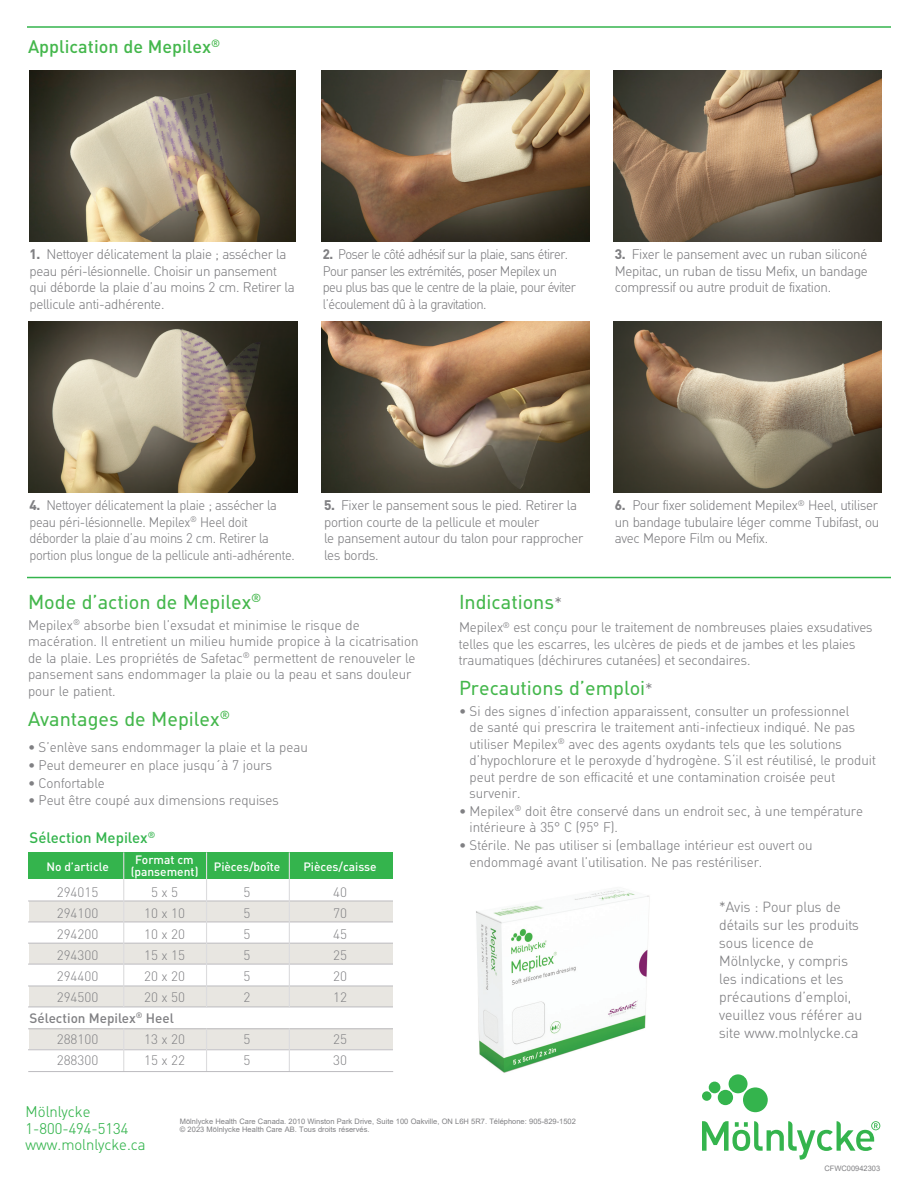
<style>
.page{position:relative;width:918px;height:1188px;background:#fff}
.page>*{position:absolute;margin:0;border:0;box-sizing:border-box;transform-origin:0 0}
.Rubrik_till_sid_2{font:19.5px "MHC Din";color:#44b74c}
.Copy{font:19.5px "MHC Din";color:#44b74c}
.Rubrik_till_sid_2-2{font:500 18px "DIN";color:#44b74c}
.Copy-2{font:300 15px "MHC Din";color:#34b44d}
.t1{font:500 15px "DIN";color:#34b44d}
.Rubrik_till_sid_2-3{font:300 14.25px/18px "MHC Din";color:#808083}
.Rubrik_till_sid_2-4{font:300 13.5px/16.5px "MHC Din";letter-spacing:-.01em;color:#808083}
.Copy-3{font:300 13.5px/16.5px "MHC Din";color:#808083}
.Rubrik_till_sid_2-5{font:300 13.5px/16.5px "MHC Din";letter-spacing:-.01em;color:#808083;scale:.96 1}
.Rubrik_till_sid_2-6{font:300 13.5px/16.5px "MHC Din";letter-spacing:-.04em;color:#808083}
.t2{font:300 13.5px "DIN";color:#808083}
.t3{font:500 13.5px "DIN";color:#808083}
.t4{font:500 12px "DIN";color:#fff}
.Copy-4{font:7.5px/8.9px "Arial";color:#808083}
.s1{font-weight:700}
.s2{font-weight:300;font-size:16.5px;color:#808083}
</style>
<div class="page">
<svg style="left:702px;top:1074px;width:178px;height:86px"></svg>
<hr style="left:27px;top:26px;width:864px;height:2px;background:#34b44d">
<img style="left:29px;top:70px;width:267px;height:171px">
<img style="left:321px;top:70px;width:268px;height:171px">
<img style="left:613px;top:70px;width:269px;height:171px">
<img style="left:29px;top:322px;width:269px;height:171px">
<img style="left:321px;top:322px;width:268px;height:170px">
<img style="left:613px;top:322px;width:269px;height:171px">
<hr style="left:27px;top:577px;width:864px;height:1px;background:#34b44d">
<div style="left:29px;top:986px;width:363px;height:21px;background:#e8e6e1"></div>
<hr style="left:28px;top:986px;width:365px;height:1px;background:#bcbbbf">
<hr style="left:28px;top:1007px;width:365px;height:1px;background:#bcbbbf">
<div style="left:29px;top:1028px;width:363px;height:21px;background:#e8e6e1"></div>
<hr style="left:28px;top:1028px;width:365px;height:1px;background:#bcbbbf">
<hr style="left:28px;top:1049px;width:365px;height:1px;background:#bcbbbf">
<div style="left:29px;top:943px;width:363px;height:21px;background:#e8e6e1"></div>
<hr style="left:28px;top:943px;width:365px;height:1px;background:#bcbbbf">
<hr style="left:28px;top:964px;width:365px;height:1px;background:#bcbbbf">
<div style="left:29px;top:901px;width:363px;height:21px;background:#e8e6e1"></div>
<hr style="left:28px;top:901px;width:365px;height:1px;background:#bcbbbf">
<hr style="left:28px;top:922px;width:365px;height:1px;background:#bcbbbf">
<div style="left:28px;top:852px;width:365px;height:27px;background:#34b44d"></div>
<hr style="left:123px;top:852px;width:1px;height:155px;background:#dcdcde">
<hr style="left:289px;top:852px;width:1px;height:155px;background:#dcdcde">
<hr style="left:206px;top:852px;width:1px;height:155px;background:#dcdcde">
<hr style="left:123px;top:1028px;width:1px;height:44px;background:#dcdcde">
<hr style="left:289px;top:1028px;width:1px;height:44px;background:#dcdcde">
<hr style="left:206px;top:1028px;width:1px;height:44px;background:#dcdcde">
<hr style="left:28px;top:1071px;width:365px;height:1px;background:#bcbbbf">
<img style="left:476px;top:889px;width:174px;height:184px">
<p class="Rubrik_till_sid_2-2" style="left:28px;top:35px;width:194px">Application de Mepilex<sup>®</sup></p>
<p class="Rubrik_till_sid_2-4" style="left:29px;top:246px;width:267px"><span class="s1">1.</span> Nettoyer délicatement la plaie ; assécher la peau péri-lésionnelle. Choisir un pansement qui déborde la plaie d’au moins 2 cm. Retirer la pellicule anti-adhérente.</p>
<p class="Rubrik_till_sid_2-4" style="left:615px;top:246px;width:255px;text-align:justify"><span class="s1">3.</span> Fixer le pansement avec un ruban siliconé Mepitac, un ruban de tissu Mefix, un bandage compressif ou autre produit de fixation.</p>
<p class="Rubrik_till_sid_2-6" style="left:323px;top:246px;width:255px"><span class="s1">2.</span> Poser le côté adhésif sur la plaie, sans étirer.<br>Pour panser les extrémités, poser Mepilex un peu plus bas que le centre de la plaie, pour éviter l’écoulement dû à la gravitation.</p>
<p class="Rubrik_till_sid_2-5" style="left:29px;top:498px;width:278px"><span class="s1">4.</span> Nettoyer délicatement la plaie ; assécher la peau péri-lésionnelle. Mepilex<sup>®</sup> Heel doit déborder la plaie d’au moins 2 cm. Retirer la portion plus longue de la pellicule anti-adhérente.</p>
<p class="Rubrik_till_sid_2-4" style="left:615px;top:498px;width:266px;text-align:justify"><span class="s1">6.</span> Pour fixer solidement Mepilex<sup>®</sup> Heel, utiliser un bandage tubulaire léger comme Tubifast, ou avec Mepore Film ou Mefix.</p>
<p class="Rubrik_till_sid_2-4" style="left:324px;top:498px;width:261px"><span class="s1">5.</span> Fixer le pansement sous le pied. Retirer la portion courte de la pellicule et mouler<br>le pansement autour du talon pour rapprocher les bords.</p>
<p class="Rubrik_till_sid_2" style="left:28px;top:590px;width:235px">Mode d’action de Mepilex<sup>®</sup></p>
<p class="Copy-3" style="left:28px;top:617px;width:392px">Mepilex<sup>®</sup> absorbe bien l’exsudat et minimise le risque de macération. Il entretient un milieu humide propice à la cicatrisation de la plaie. Les propriétés de Safetac<sup>®</sup> permettent de renouveler le pansement sans endommager la plaie ou la peau et sans douleur pour le patient.</p>
<p class="Rubrik_till_sid_2" style="left:28px;top:707px;width:203px">Avantages de Mepilex<sup>®</sup></p>
<p class="Rubrik_till_sid_2-4" style="left:28px;top:740px;width:281px">• S’enlève sans endommager la plaie et la peau</p>
<p class="Rubrik_till_sid_2-4" style="left:28px;top:757px;width:246px">• Peut demeurer en place jusqu´à 7 jours</p>
<p class="Rubrik_till_sid_2-4" style="left:28px;top:775px;width:78px">• Confortable</p>
<p class="Rubrik_till_sid_2-4" style="left:28px;top:792px;width:252px">• Peut être coupé aux dimensions requises</p>
<p class="t1" style="left:30px;top:828px;width:127px">Sélection Mepilex<sup>®</sup></p>
<p class="t4" style="left:46px;top:859px;width:64px">No d’article</p>
<p class="t4" style="left:135px;top:852px;width:60px">Format cm</p>
<p class="t4" style="left:131px;top:864px;width:69px">(pansement)</p>
<p class="t4" style="left:214px;top:859px;width:68px">Pièces/boîte</p>
<p class="t4" style="left:303px;top:859px;width:75px">Pièces/caisse</p>
<p class="t2" style="left:57px;top:884px;width:43px">294015</p>
<p class="t2" style="left:151px;top:884px;width:28px">5 x 5</p>
<p class="t2" style="left:244px;top:884px;width:8px">5</p>
<p class="t2" style="left:333px;top:884px;width:15px">40</p>
<p class="t2" style="left:57px;top:905px;width:43px">294100</p>
<p class="t2" style="left:144px;top:905px;width:42px">10 x 10</p>
<p class="t2" style="left:244px;top:905px;width:8px">5</p>
<p class="t2" style="left:333px;top:905px;width:15px">70</p>
<p class="t2" style="left:57px;top:926px;width:43px">294200</p>
<p class="t2" style="left:144px;top:926px;width:42px">10 x 20</p>
<p class="t2" style="left:244px;top:926px;width:8px">5</p>
<p class="t2" style="left:333px;top:926px;width:15px">45</p>
<p class="t2" style="left:57px;top:947px;width:43px">294300</p>
<p class="t2" style="left:144px;top:947px;width:42px">15 x 15</p>
<p class="t2" style="left:244px;top:947px;width:8px">5</p>
<p class="t2" style="left:333px;top:947px;width:15px">25</p>
<p class="t2" style="left:57px;top:968px;width:43px">294400</p>
<p class="t2" style="left:144px;top:968px;width:42px">20 x 20</p>
<p class="t2" style="left:244px;top:968px;width:8px">5</p>
<p class="t2" style="left:333px;top:968px;width:15px">20</p>
<p class="t2" style="left:57px;top:989px;width:43px">294500</p>
<p class="t2" style="left:144px;top:989px;width:42px">20 x 50</p>
<p class="t2" style="left:244px;top:989px;width:8px">2</p>
<p class="t2" style="left:333px;top:989px;width:15px">12</p>
<p class="t3" style="left:30px;top:1009px;width:146px">Sélection Mepilex<sup>®</sup> Heel</p>
<p class="t2" style="left:57px;top:1031px;width:43px">288100</p>
<p class="t2" style="left:144px;top:1031px;width:42px">13 x 20</p>
<p class="t2" style="left:244px;top:1031px;width:8px">5</p>
<p class="t2" style="left:333px;top:1031px;width:15px">25</p>
<p class="t2" style="left:57px;top:1052px;width:43px">288300</p>
<p class="t2" style="left:144px;top:1052px;width:42px">15 x 22</p>
<p class="t2" style="left:244px;top:1052px;width:8px">5</p>
<p class="t2" style="left:333px;top:1052px;width:15px">30</p>
<p class="Copy" style="left:459px;top:590px;width:105px">Indications<span class="s2">*</span></p>
<p class="Rubrik_till_sid_2-4" style="left:459px;top:619px;width:415px">Mepilex<sup>®</sup> est conçu pour le traitement de nombreuses plaies exsudatives telles que les escarres, les ulcères de pieds et de jambes et les plaies traumatiques (déchirures cutanées) et secondaires.</p>
<p class="Rubrik_till_sid_2" style="left:459px;top:677px;width:195px">Precautions d’emploi<span class="s2">*</span></p>
<p class="Rubrik_till_sid_2-4" style="left:470px;top:703px;width:408px;text-indent:-10px">• Si des signes d’infection apparaissent, consulter un professionnel<br>de santé qui prescrira le traitement anti-infectieux indiqué. Ne pas utiliser Mepilex<sup>®</sup> avec des agents oxydants tels que les solutions d’hypochlorure et le peroxyde d’hydrogène. S‘il est réutilisé, le produit peut perdre de son efficacité et une contamination croisée peut survenir.</p>
<p class="Rubrik_till_sid_2-4" style="left:470px;top:803px;width:395px;text-indent:-11px">• Mepilex<sup>®</sup> doit être conservé dans un endroit sec, à une température intérieure à 35° C (95° F).</p>
<p class="Rubrik_till_sid_2-4" style="left:470px;top:837px;width:345px;text-indent:-10px">• Stérile. Ne pas utiliser si (emballage intérieur est ouvert ou endommagé avant l’utilisation. Ne pas restériliser.</p>
<p class="Rubrik_till_sid_2-3" style="left:719px;top:898px;width:145px">*Avis : Pour plus de détails sur les produits sous licence de<br>Mölnlycke, y compris les indications et les précautions d’emploi, veuillez vous référer au site www.molnlycke.ca</p>
<p class="Copy-2" style="left:26px;top:1103px;width:66px">Mölnlycke</p>
<p class="Copy-2" style="left:26px;top:1120px;width:104px">1-800-494-5134</p>
<p class="Copy-2" style="left:26px;top:1136px;width:121px">www.molnlycke.ca</p>
<p class="Copy-4" style="left:180px;top:1116px;width:398px">Mölnlycke Health Care Canada. 2010 Winston Park Drive, Suite 100 Oakville, ON L6H 5R7. Téléphone: 905-829-1502 © 2023 Mölnlycke Health Care AB. Tous droits réservés.</p>
<p class="Copy-4" style="left:824px;top:1164px;width:57px">CFWC00942303</p>
</div>
